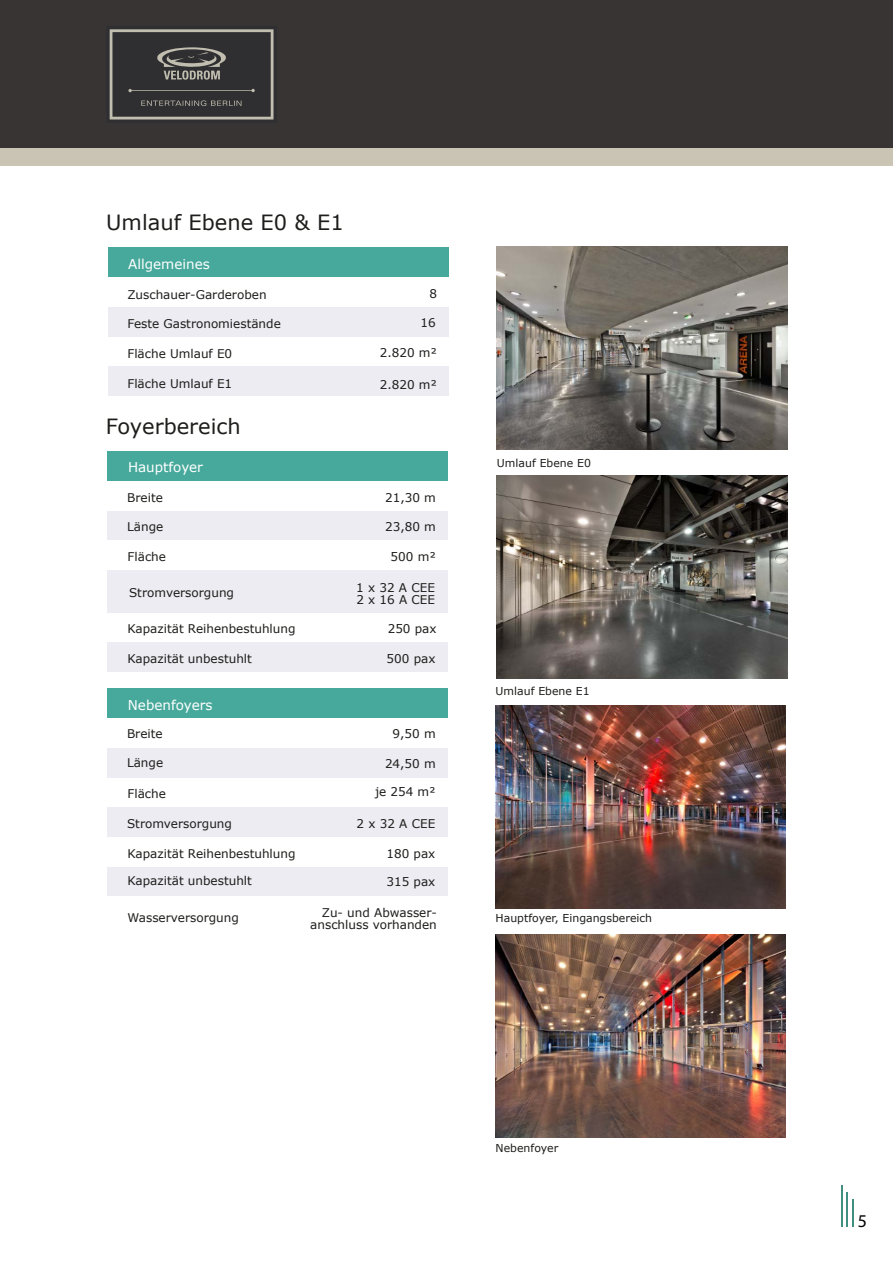
<style>
.page{position:relative;width:893px;height:1263px;background:#fff}
.page>*{position:absolute;margin:0;border:0;box-sizing:border-box;transform-origin:0 0}
.t1{font:21px "Verdana";color:#1d1d1b}
.t2{font:18px "Myriad Pro";color:#000}
.t3{font:13.5px "Verdana";color:#fff}
.t4{font:12px/12.8px "Verdana";color:#1d1d1b}
.t5{font:10.95px "Verdana";color:#1d1d1b}
</style>
<div class="page">
<div style="left:108px;top:451px;width:340px;height:30px;background:#46a99b"></div>
<div style="left:108px;top:511px;width:340px;height:29px;background:#ececf2"></div>
<div style="left:108px;top:570px;width:340px;height:43px;background:#ececf2"></div>
<div style="left:108px;top:247px;width:340px;height:30px;background:#46a99b"></div>
<div style="left:108px;top:307px;width:340px;height:30px;background:#ececf2"></div>
<div style="left:108px;top:366px;width:340px;height:30px;background:#ececf2"></div>
<div style="left:108px;top:688px;width:340px;height:30px;background:#46a99b"></div>
<div style="left:108px;top:642px;width:340px;height:30px;background:#ececf2"></div>
<div style="left:108px;top:748px;width:340px;height:30px;background:#ececf2"></div>
<div style="left:108px;top:867px;width:340px;height:30px;background:#ececf2"></div>
<div style="left:108px;top:807px;width:340px;height:30px;background:#ececf2"></div>
<hr style="left:841px;top:1185px;width:1px;height:42px;background:#408f80">
<hr style="left:846px;top:1192px;width:2px;height:35px;background:#408f80">
<svg style="left:852px;top:1199px;width:1px;height:28px"></svg>
<img style="left:497px;top:476px;width:290px;height:203px">
<img style="left:497px;top:246px;width:290px;height:203px">
<img style="left:496px;top:705px;width:290px;height:203px">
<img style="left:496px;top:935px;width:290px;height:203px">
<div style="left:0;top:0;width:893px;height:149px;background:#393434"></div>
<div style="left:0;top:149px;width:893px;height:17px;background:#cac4b5"></div>
<svg style="left:109px;top:29px;width:165px;height:91px"></svg>
<h1 class="t1" style="left:106px;top:208px;width:239px">Umlauf Ebene E0 &amp; E1</h1>
<p class="t3" style="left:128px;top:254px;width:83px">Allgemeines</p>
<p class="t4" style="left:127px;top:288px;width:141px">Zuschauer-Garderoben</p>
<p class="t4" style="left:429px;top:287px;width:9px">8</p>
<p class="t4" style="left:127px;top:317px;width:155px">Feste Gastronomiestände</p>
<p class="t4" style="left:127px;top:347px;width:106px">Fläche Umlauf E0</p>
<p class="t4" style="left:127px;top:377px;width:106px">Fläche Umlauf E1</p>
<h1 class="t1" style="left:106px;top:412px;width:136px">Foyerbereich</h1>
<p class="t3" style="left:128px;top:458px;width:77px">Hauptfoyer</p>
<p class="t4" style="left:127px;top:491px;width:37px">Breite</p>
<p class="t4" style="left:421px;top:316px;width:17px">16</p>
<p class="t4" style="left:380px;top:346px;width:59px">2.820 m²</p>
<p class="t4" style="left:380px;top:378px;width:59px">2.820 m²</p>
<p class="t4" style="left:385px;top:491px;width:52px">21,30 m</p>
<p class="t4" style="left:127px;top:520px;width:38px">Länge</p>
<p class="t4" style="left:385px;top:520px;width:52px">23,80 m</p>
<p class="t4" style="left:128px;top:550px;width:40px">Fläche</p>
<p class="t4" style="left:391px;top:550px;width:47px">500 m²</p>
<p class="t4" style="left:129px;top:586px;width:106px">Stromversorgung</p>
<p class="t4" style="left:356px;top:581px;width:80px">1 x 32 A CEE<br>2 x 16 A CEE</p>
<p class="t4" style="left:128px;top:623px;width:169px">Kapazität Reihenbestuhlung</p>
<p class="t4" style="left:128px;top:652px;width:126px">Kapazität unbestuhlt</p>
<p class="t4" style="left:387px;top:652px;width:50px">500 pax</p>
<p class="t4" style="left:388px;top:623px;width:50px">250 pax</p>
<p class="t3" style="left:128px;top:695px;width:86px">Nebenfoyers</p>
<p class="t4" style="left:127px;top:727px;width:37px">Breite</p>
<p class="t4" style="left:393px;top:727px;width:45px">9,50 m</p>
<p class="t4" style="left:127px;top:756px;width:38px">Länge</p>
<p class="t4" style="left:385px;top:757px;width:52px">24,50 m</p>
<p class="t4" style="left:127px;top:787px;width:40px">Fläche</p>
<p class="t4" style="left:375px;top:785px;width:62px">je 254 m²</p>
<p class="t4" style="left:127px;top:817px;width:106px">Stromversorgung</p>
<p class="t4" style="left:357px;top:817px;width:80px">2 x 32 A CEE</p>
<p class="t4" style="left:128px;top:847px;width:169px">Kapazität Reihenbestuhlung</p>
<p class="t4" style="left:128px;top:874px;width:126px">Kapazität unbestuhlt</p>
<p class="t4" style="left:386px;top:875px;width:50px">315 pax</p>
<p class="t4" style="left:386px;top:847px;width:50px">180 pax</p>
<p class="t4" style="left:128px;top:911px;width:113px">Wasserversorgung</p>
<p class="t4" style="left:310px;top:906px;width:128px;text-align:right">Zu- und Abwasser&shy;anschluss vorhanden</p>
<p class="t5" style="left:497px;top:455px;width:96px">Umlauf Ebene E0</p>
<p class="t5" style="left:496px;top:684px;width:96px">Umlauf Ebene E1</p>
<p class="t5" style="left:496px;top:911px;width:158px">Hauptfoyer, Eingangsbereich</p>
<p class="t5" style="left:496px;top:1140px;width:64px">Nebenfoyer</p>
<h2 class="t2" style="left:858px;top:1210px;width:11px">5</h2>
</div>
